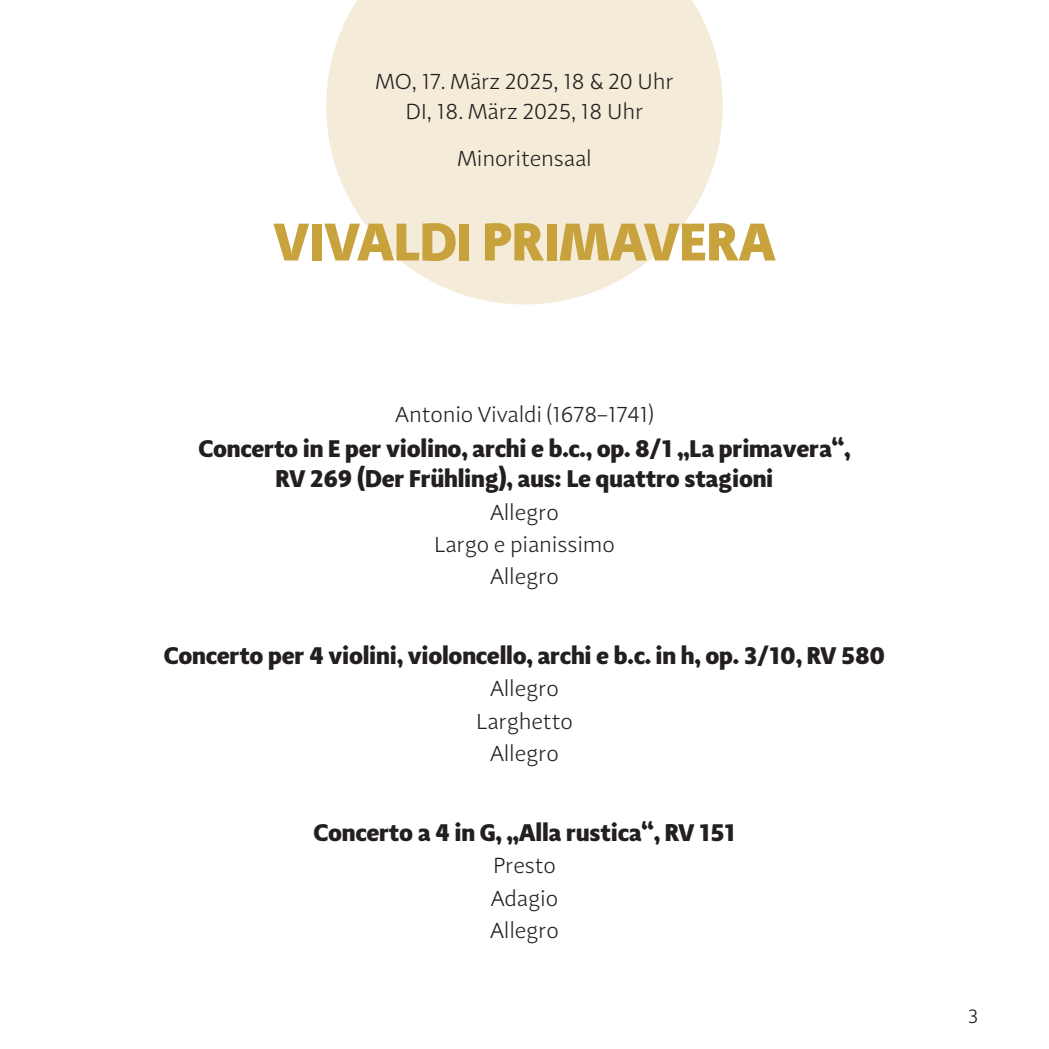
<style>
.page{position:relative;width:1049px;height:1049px;background:#fff}
.page>*{position:absolute;margin:0;border:0;box-sizing:border-box;transform-origin:0 0}
.t1{font:900 55px "Adagio Sans";letter-spacing:-.01em;color:#c8a23c}
.t2{font:900 25px/30.2px "Adagio Sans";letter-spacing:-.01em;color:#231f20;text-align:center}
.t3{font:300 22.5px/32.5px "Adagio Sans";letter-spacing:-.01em;color:#231f20;text-align:center}
.t4{font:300 20px "Adagio Sans";color:#231f20}
</style>
<div class="page">
<svg style="left:326px;top:0;width:397px;height:304px;fill:#f4ecd9"></svg>
<p class="t3" style="left:375px;top:66px;width:300px;line-height:30px">MO, 17. März 2025, 18 &amp; 20 Uhr<br>DI, 18. März 2025, 18 Uhr</p>
<p class="t3" style="left:457px;top:142px;width:136px">Minoritensaal</p>
<h1 class="t1" style="left:273px;top:205px;width:504px">VIVALDI PRIMAVERA</h1>
<p class="t3" style="left:395px;top:399px;width:260px">Antonio Vivaldi (1678–1741)</p>
<p class="t2" style="left:198px;top:434px;width:653px">Concerto in E per violino, archi e b.c., op. 8/1 „La primavera“,<br>RV 269 (Der Frühling), aus: Le quattro stagioni</p>
<p class="t3" style="left:434px;top:496px;width:182px">Allegro<br>Largo e pianissimo<br>Allegro</p>
<p class="t2" style="left:164px;top:641px;width:723px">Concerto per 4 violini, violoncello, archi e b.c. in h, op. 3/10, RV 580</p>
<p class="t3" style="left:476px;top:673px;width:98px">Allegro<br>Larghetto<br>Allegro</p>
<p class="t2" style="left:313px;top:817px;width:424px">Concerto a 4 in G, „Alla rustica“, RV 151</p>
<p class="t3" style="left:490px;top:849px;width:70px;text-align:left">Presto<br>Adagio<br>Allegro</p>
<p class="t4" style="left:968px;top:1004px;width:12px">3</p>
</div>
